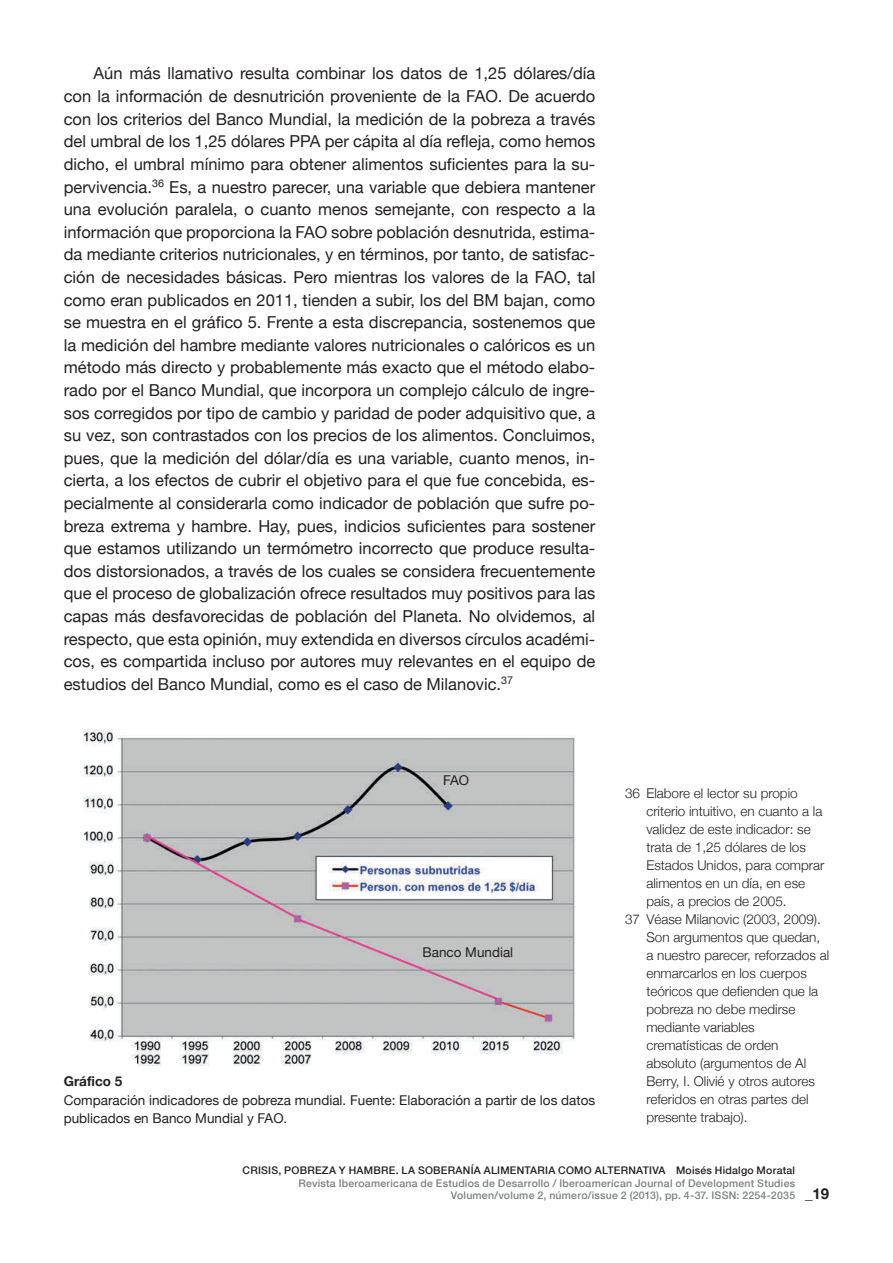
<style>
.page{position:relative;width:893px;height:1263px;background:#fff}
.page>*{position:absolute;margin:0;border:0;box-sizing:border-box;transform-origin:0 0}
.t1{font:16.5px/22.6px "Helvetica Neue";color:#231f20;text-align:justify}
.t2{font:700 15px "Helvetica Neue";color:#231f20}
.t3{font:300 13.5px "Helvetica Neue";color:#231f20}
.t4{font:13.5px/18.1px "Helvetica Neue";color:#231f20}
.t5{font:700 13.5px "Helvetica Neue";color:#231f20}
.t6{font:500 10.5px/12.6px "Helvetica Neue";letter-spacing:.02em;color:#7c7f80;text-align:right}
.t7{font:500 10.5px "Helvetica Neue";letter-spacing:.02em;color:#231f20}
</style>
<div class="page">
<img style="left:83px;top:729px;width:492px;height:336px">
<p class="t1" style="left:64px;top:62px;width:533px;text-indent:30px">Aún más llamativo resulta combinar los datos de 1,25 dólares/día con la información de desnutrición proveniente de la FAO. De acuerdo con los criterios del Banco Mundial, la medición de la pobreza a través del umbral de los 1,25 dólares PPA per cápita al día refleja, como hemos dicho, el umbral mínimo para obtener alimentos suficientes para la su&shy;pervivencia.<sup>36</sup> Es, a nuestro parecer, una variable que debiera mantener una evolución paralela, o cuanto menos semejante, con respecto a la información que proporciona la FAO sobre población desnutrida, estima&shy;da mediante criterios nutricionales, y en términos, por tanto, de satisfac&shy;ción de necesidades básicas. Pero mientras los valores de la FAO, tal como eran publicados en 2011, tienden a subir, los del BM bajan, como se muestra en el gráfico 5. Frente a esta discrepancia, sostenemos que la medición del hambre mediante valores nutricionales o calóricos es un método más directo y probablemente más exacto que el método elabo&shy;rado por el Banco Mundial, que incorpora un complejo cálculo de ingre&shy;sos corregidos por tipo de cambio y paridad de poder adquisitivo que, a su vez, son contrastados con los precios de los alimentos. Concluimos, pues, que la medición del dólar/día es una variable, cuanto menos, in&shy;cierta, a los efectos de cubrir el objetivo para el que fue concebida, es&shy;pecialmente al considerarla como indicador de población que sufre po&shy;breza extrema y hambre. Hay, pues, indicios suficientes para sostener que estamos utilizando un termómetro incorrecto que produce resulta&shy;dos distorsionados, a través de los cuales se considera frecuentemente que el proceso de globalización ofrece resultados muy positivos para las capas más desfavorecidas de población del Planeta. No olvidemos, al respecto, que esta opinión, muy extendida en diversos círculos académi&shy;cos, es compartida incluso por autores muy relevantes en el equipo de estudios del Banco Mundial, como es el caso de Milanovic.<sup>37</sup></p>
<p class="t4" style="left:443px;top:771px;width:28px">FAO</p>
<p class="t4" style="left:422px;top:943px;width:92px">Banco Mundial</p>
<p class="t5" style="left:64px;top:1073px;width:60px">Gráfico 5</p>
<p class="t4" style="left:64px;top:1090px;width:533px">Comparación indicadores de pobreza mundial. Fuente: Elaboración a partir de los datos publicados en Banco Mundial y FAO.</p>
<p class="t3" style="left:625px;top:784px;width:174px">36 Elabore el lector su propio</p>
<p class="t3" style="left:646px;top:802px;width:178px">criterio intuitivo, en cuanto a la</p>
<p class="t3" style="left:646px;top:820px;width:166px">validez de este indicador: se</p>
<p class="t3" style="left:646px;top:838px;width:161px">trata de 1,25 dólares de los</p>
<p class="t3" style="left:646px;top:856px;width:180px">Estados Unidos, para comprar</p>
<p class="t3" style="left:646px;top:874px;width:160px">alimentos en un día, en ese</p>
<p class="t3" style="left:646px;top:892px;width:142px">país, a precios de 2005.</p>
<p class="t3" style="left:625px;top:910px;width:197px">37 Véase Milanovic (2003, 2009).</p>
<p class="t3" style="left:646px;top:928px;width:175px">Son argumentos que quedan,</p>
<p class="t3" style="left:646px;top:946px;width:184px">a nuestro parecer, reforzados al</p>
<p class="t3" style="left:646px;top:964px;width:162px">enmarcarlos en los cuerpos</p>
<p class="t3" style="left:646px;top:982px;width:173px">teóricos que defienden que la</p>
<p class="t3" style="left:646px;top:1000px;width:151px">pobreza no debe medirse</p>
<p class="t3" style="left:646px;top:1018px;width:110px">mediante variables</p>
<p class="t3" style="left:646px;top:1036px;width:134px">crematísticas de orden</p>
<p class="t3" style="left:646px;top:1054px;width:161px">absoluto (argumentos de Al</p>
<p class="t3" style="left:646px;top:1072px;width:170px">Berry, I. Olivié y otros autores</p>
<p class="t3" style="left:646px;top:1090px;width:164px">referidos en otras partes del</p>
<p class="t3" style="left:646px;top:1108px;width:103px">presente trabajo).</p>
<p class="t7" style="left:243px;top:1164px;width:15px">Crisis</p>
<p class="t7" style="left:278px;top:1164px;width:15px">, pobreza</p>
<p class="t7" style="left:339px;top:1164px;width:15px">y hambre</p>
<p class="t7" style="left:396px;top:1164px;width:27px">. La soberan</p>
<p class="t7" style="left:471px;top:1164px;width:16px">ía alimentaria</p>
<p class="t7" style="left:558px;top:1164px;width:8px">como</p>
<p class="t7" style="left:595px;top:1164px;width:3px">alternativa</p>
<p class="t7" style="left:676px;top:1164px;width:121px">Moisés Hidalgo Moratal</p>
<p class="t6" style="left:298px;top:1176px;width:498px">Revista Iberoamericana de Estudios de Desarrollo / Iberoamerican Journal of Development Studies<br>Volumen/volume 2, número/issue 2 (2013), pp. 4-37. ISSN: 2254-2035</p>
<p class="t2" style="left:805px;top:1184px;width:26px">_19</p>
</div>
